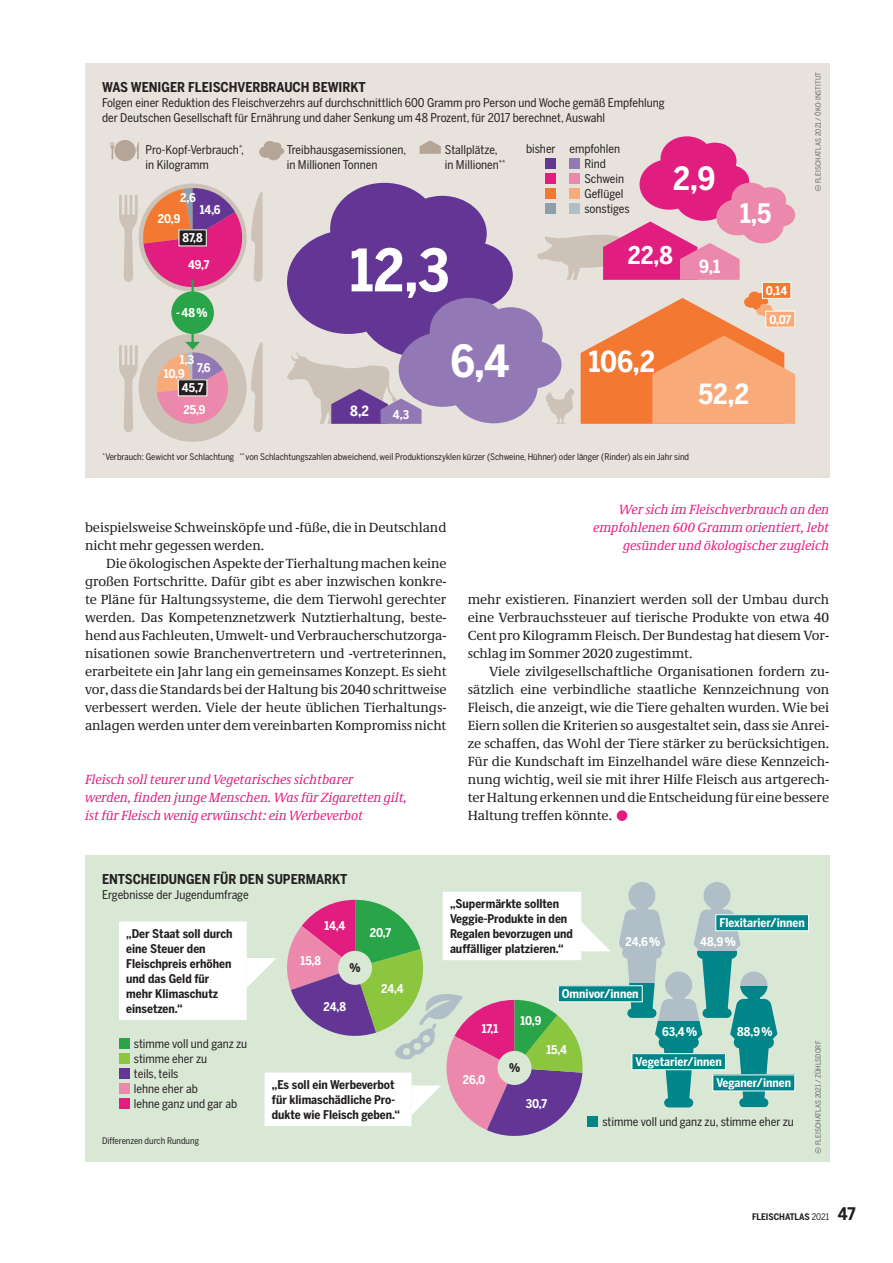
<style>
.page{position:relative;width:893px;height:1263px;background:#fff}
.page>*{position:absolute;margin:0;border:0;box-sizing:border-box;transform-origin:0 0}
.t1{font:700 57.9px "Benton Sans Cond";color:#fff}
.t2{font:700 43.95px "Benton Sans Cond";color:#fff}
.t3{font:700 31.8px "Benton Sans Cond";color:#fff}
.t4{font:700 28.8px "Benton Sans Cond";color:#fff}
.t5{font:700 27.6px "Benton Sans Cond";color:#fff}
.t6{font:700 26.7px "Benton Sans Cond";color:#fff}
.t7{font:700 24.15px "Benton Sans Cond";color:#fff}
.t8{font:700 14.1px "Benton Sans Cond";color:#fff}
.t9{font:13.5px/18px "Demos Pro";letter-spacing:-.005em;color:#231f20;text-align:justify}
.t10{font:italic 13.5px/18px "Demos Pro";letter-spacing:-.005em;color:#e21d80}
.t11{font:700 13.5px "Benton Sans Cond";color:#231f20}
.t12{font:12px/15px "Benton Sans Cond";color:#231f20}
.t13{font:700 12px/15px "Benton Sans Cond";color:#231f20}
.t14{font:700 12px "Benton Sans Cond";color:#fff}
.t15{font:9px "Benton Sans Cond";color:#231f20}
.t16{font:700 9px "Benton Sans Cond";color:#231f20}
.t17{font:7.2px "Benton Sans Cond";letter-spacing:.02em;color:#636366}
.s1{font-weight:400}
.s2{font-size:17.25px}
</style>
<div class="page">
<div style="left:617px;top:810px;width:10px;height:11px;background:#e21d80;border-radius:50%"></div>
<div style="left:85px;top:64px;width:744px;height:414px;background:#e7e2dc"></div>
<svg style="left:815px;top:185px;width:6px;height:6px"></svg>
<div style="left:85px;top:856px;width:744px;height:306px;background:#d9e8d5"></div>
<div style="left:119px;top:1038px;width:11px;height:11px;background:#29a449"></div>
<div style="left:119px;top:1053px;width:11px;height:11px;background:#8bc63e"></div>
<div style="left:119px;top:1068px;width:11px;height:11px;background:#633695"></div>
<div style="left:119px;top:1083px;width:11px;height:11px;background:#ec88ac"></div>
<div style="left:119px;top:1098px;width:11px;height:11px;background:#e21d80"></div>
<div style="left:713px;top:1075px;width:82px;height:16px;background:#008689"></div>
<svg style="left:618px;top:882px;width:159px;height:225px"></svg>
<svg style="left:620px;top:984px;width:46px;height:34px"></svg>
<div style="left:443px;top:892px;width:138px;height:68px;background:#fff"></div>
<div style="left:265px;top:1073px;width:146px;height:52px;background:#fff"></div>
<div style="left:265px;top:1073px;width:146px;height:53px;border:1px solid #fff"></div>
<div style="left:119px;top:922px;width:127px;height:97px;background:#fff"></div>
<div style="left:119px;top:921px;width:128px;height:99px;border:1px solid #fff"></div>
<svg style="left:247px;top:958px;width:29px;height:29px"></svg>
<svg style="left:283px;top:900px;width:328px;height:236px"></svg>
<svg style="left:815px;top:1147px;width:6px;height:6px"></svg>
<div style="left:139px;top:334px;width:108px;height:108px;background:#cdc2b7;border-radius:50%"></div>
<svg style="left:111px;top:136px;width:684px;height:296px"></svg>
<div style="left:114px;top:140px;width:22px;height:21px;background:#b5a596;border-radius:50%"></div>
<div style="left:716px;top:915px;width:92px;height:16px;background:#008689"></div>
<div style="left:715px;top:914px;width:94px;height:17px;border:1px solid #fff"></div>
<div style="left:587px;top:1116px;width:11px;height:11px;background:#008689"></div>
<div style="left:558px;top:986px;width:84px;height:16px;background:#008689"></div>
<p class="t11" style="left:102px;top:79px;width:265px">WAS WENIGER FLEISCHVERBRAUCH BEWIRKT</p>
<p class="t12" style="left:102px;top:95px;width:564px">Folgen einer Reduktion des Fleischverzehrs auf durchschnittlich 600 Gramm pro Person und Woche gemäß Empfehlung der Deutschen Gesellschaft für Ernährung und daher Senkung um 48 Prozent, für 2017 berechnet, Auswahl</p>
<p class="t12" style="left:146px;top:142px;width:100px">Pro-Kopf-Verbrauch<sup>*</sup>, in Kilogramm</p>
<p class="t14" style="left:180px;top:191px;width:17px">2,6</p>
<p class="t14" style="left:183px;top:231px;width:22px">87,8</p>
<p class="t14" style="left:200px;top:203px;width:22px">14,6</p>
<p class="t14" style="left:158px;top:212px;width:24px">20,9</p>
<p class="t14" style="left:188px;top:258px;width:23px">49,7</p>
<p class="t14" style="left:176px;top:306px;width:33px">- 48 %</p>
<p class="t12" style="left:287px;top:142px;width:121px">Treibhausgasemissionen, in Millionen Tonnen</p>
<p class="t12" style="left:445px;top:142px;width:62px">Stallplätze, in Millionen<sup>**</sup></p>
<h1 class="t1" style="left:350px;top:237px;width:101px">12,3</h1>
<p class="t12" style="left:584px;top:142px;width:47px;text-indent:-58px">bisher empfohlen<br>Rind<br>Schwein<br>Geflügel sonstiges</p>
<h3 class="t3" style="left:673px;top:160px;width:44px">2,9</h3>
<h3 class="t7" style="left:628px;top:241px;width:94px">22,8 <sub>9,1</sub></h3>
<h3 class="t6" style="left:740px;top:198px;width:33px">1,5</h3>
<p class="t14" style="left:766px;top:283px;width:23px">0,14</p>
<p class="t14" style="left:769px;top:312px;width:23px">0,07</p>
<p class="t14" style="left:180px;top:352px;width:16px">1,3</p>
<p class="t14" style="left:182px;top:381px;width:23px">45,7</p>
<p class="t14" style="left:197px;top:360px;width:15px">7,6</p>
<p class="t14" style="left:164px;top:366px;width:23px">10,9</p>
<p class="t14" style="left:183px;top:403px;width:24px">25,9</p>
<p class="t8" style="left:350px;top:402px;width:20px">8,2</p>
<p class="t14" style="left:393px;top:407px;width:18px">4,3</p>
<h2 class="t2" style="left:450px;top:335px;width:61px">6,4</h2>
<h3 class="t4" style="left:589px;top:344px;width:68px">106,2</h3>
<h3 class="t5" style="left:698px;top:378px;width:52px">52,2</h3>
<p class="t15" style="left:102px;top:451px;width:588px"><sup>*</sup> Verbrauch: Gewicht vor Schlachtung <sup>**</sup> von Schlachtungszahlen abweichend, weil Produktionszyklen kürzer (Schweine, Hühner) oder länger (Rinder) als ein Jahr sind</p>
<p class="t17" style="left:814px;top:183px;width:113px;rotate:-90deg">FLEISCHATLAS 2021 / ÖKO-INSTITUT</p>
<p class="t9" style="left:85px;top:518px;width:363px">beispielsweise Schweinsköpfe und -füße, die in Deutschland nicht mehr gegessen werden.</p>
<p class="t9" style="left:85px;top:554px;width:363px;text-indent:21px">Die ökologischen Aspekte der Tierhaltung machen keine großen Fortschritte. Dafür gibt es aber inzwischen konkre&shy;te Pläne für Haltungssysteme, die dem Tierwohl gerechter werden. Das Kompetenznetzwerk Nutztierhaltung, beste&shy;hend aus Fachleuten, Umwelt- und Verbraucherschutzorga&shy;nisationen sowie Branchenvertretern und -vertreterinnen, erarbeitete ein Jahr lang ein gemeinsames Konzept. Es sieht vor, dass die Standards bei der Haltung bis 2040 schrittweise verbessert werden. Viele der heute üblichen Tierhaltungs&shy;anlagen werden unter dem vereinbarten Kompromiss nicht</p>
<p class="t10" style="left:85px;top:770px;width:324px">Fleisch soll teurer und Vegetarisches sichtbarer<br>werden, finden junge Menschen. Was für Zigaretten gilt, ist für Fleisch wenig erwünscht: ein Werbeverbot</p>
<p class="t10" style="left:593px;top:500px;width:237px;text-align:right">Wer sich im Fleischverbrauch an den empfohlenen 600 Gramm orientiert, lebt gesünder und ökologischer zugleich</p>
<p class="t9" style="left:468px;top:590px;width:363px">mehr existieren. Finanziert werden soll der Umbau durch eine Verbrauchssteuer auf tierische Produkte von etwa 40<br>Cent pro Kilogramm Fleisch. Der Bundestag hat diesem Vor&shy;schlag im Sommer 2020 zugestimmt.</p>
<p class="t9" style="left:468px;top:662px;width:363px;text-indent:21px">Viele zivilgesellschaftliche Organisationen fordern zu&shy;sätzlich eine verbindliche staatliche Kennzeichnung von Fleisch, die anzeigt, wie die Tiere gehalten wurden. Wie bei Eiern sollen die Kriterien so ausgestaltet sein, dass sie Anrei&shy;ze schaffen, das Wohl der Tiere stärker zu berücksichtigen.<br>Für die Kundschaft im Einzelhandel wäre diese Kennzeich&shy;nung wichtig, weil sie mit ihrer Hilfe Fleisch aus artgerech&shy;ter Haltung erkennen und die Entscheidung für eine bessere Haltung treffen könnte.</p>
<p class="t11" style="left:102px;top:871px;width:247px">ENTSCHEIDUNGEN FÜR DEN SUPERMARKT</p>
<p class="t12" style="left:102px;top:887px;width:148px">Ergebnisse der Jugendumfrage</p>
<p class="t13" style="left:126px;top:926px;width:108px">„Der Staat soll durch eine Steuer den<br>Fleischpreis erhöhen und das Geld für mehr Klimaschutz einsetzen.“</p>
<p class="t14" style="left:324px;top:919px;width:23px">14,4</p>
<p class="t14" style="left:301px;top:954px;width:22px">15,8</p>
<p class="t13" style="left:350px;top:961px;width:13px">%</p>
<p class="t14" style="left:324px;top:1000px;width:24px">24,8</p>
<p class="t14" style="left:370px;top:925px;width:23px">20,7</p>
<p class="t14" style="left:381px;top:982px;width:24px">24,4</p>
<p class="t12" style="left:134px;top:1036px;width:115px">stimme voll und ganz zu stimme eher zu<br>teils, teils<br>lehne eher ab<br>lehne ganz und gar ab</p>
<p class="t15" style="left:102px;top:1135px;width:99px">Differenzen durch Rundung</p>
<p class="t13" style="left:272px;top:1077px;width:130px">„Es soll ein Werbeverbot für klimaschädliche Pro&shy;dukte wie Fleisch geben.“</p>
<p class="t13" style="left:450px;top:896px;width:124px">„Supermärkte sollten<br>Veggie-Produkte in den<br>Regalen bevorzugen und auffälliger platzieren.“</p>
<p class="t14" style="left:719px;top:916px;width:87px">Flexitarier/innen</p>
<p class="t14" style="left:626px;top:935px;width:36px">24,6 %</p>
<p class="t14" style="left:700px;top:935px;width:37px">48,9 %</p>
<p class="t14" style="left:482px;top:1021px;width:18px">17,1</p>
<p class="t14" style="left:463px;top:1073px;width:24px">26,0</p>
<p class="t14" style="left:520px;top:1013px;width:23px">10,9</p>
<p class="t14" style="left:562px;top:987px;width:78px">Omnivor/innen</p>
<p class="t14" style="left:662px;top:1024px;width:37px">63,4 %</p>
<p class="t13" style="left:509px;top:1061px;width:13px">%</p>
<p class="t14" style="left:546px;top:1043px;width:22px">15,4</p>
<p class="t14" style="left:635px;top:1055px;width:88px">Vegetarier/innen</p>
<p class="t14" style="left:737px;top:1024px;width:37px">88,9 %</p>
<p class="t14" style="left:526px;top:1096px;width:23px">30,7</p>
<p class="t14" style="left:716px;top:1076px;width:76px">Veganer/innen</p>
<p class="t12" style="left:602px;top:1114px;width:193px">stimme voll und ganz zu, stimme eher zu</p>
<p class="t17" style="left:814px;top:1145px;width:106px;rotate:-90deg">FLEISCHATLAS 2021 / ZÜHLSDORF</p>
<p class="t16" style="left:752px;top:1212px;width:105px">FLEISCHATLAS <span class="s1">2021</span> <span class="s2">47</span></p>
</div>
